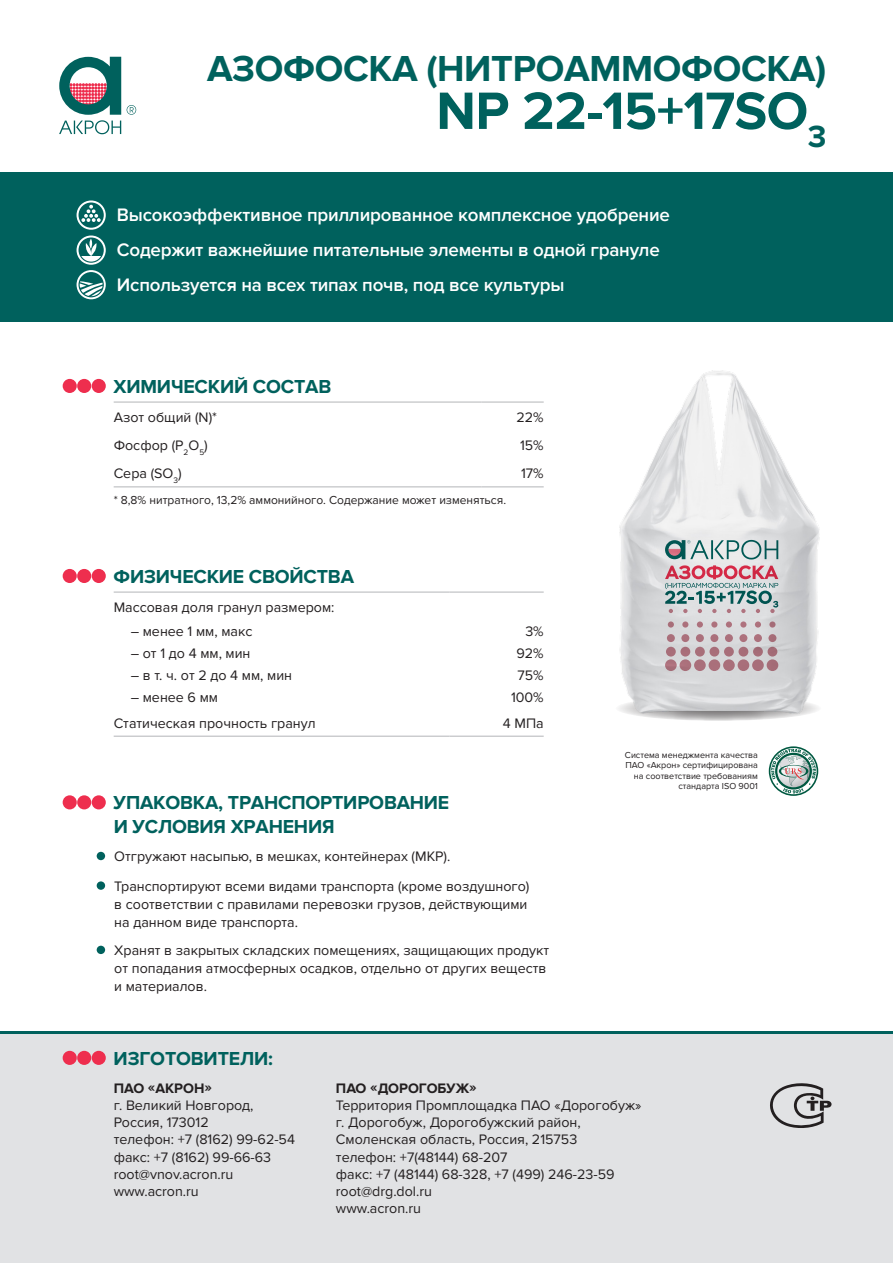
<style>
.page{position:relative;width:893px;height:1263px;background:#fff}
.page>*{position:absolute;margin:0;border:0;box-sizing:border-box;transform-origin:0 0}
.основной_текст{font:700 54.45px "Proxima Nova";letter-spacing:-.01em;color:#00615d}
.основной_текст-2{font:700 37.5px "Proxima Nova";letter-spacing:-.01em;color:#00615d}
.основной_текст-3{font:700 19.5px/23.4px "Proxima Nova";letter-spacing:-.01em;color:#00615d}
.t1{font:600 18.75px/35.2px "Proxima Nova";letter-spacing:-.01em;color:#fff}
.таблица{font:14.25px/17.1px "Proxima Nova";color:#231f20}
.правая_колонка{font:14.25px "Proxima Nova";color:#231f20}
.таблица-2{font:700 14.25px "Proxima Nova";color:#231f20}
.таблица-3{font:12px "Proxima Nova";color:#231f20}
.t2{font:9px/10.5px "Proxima Nova";color:#231f20;text-align:right}
</style>
<div class="page">
<svg style="left:59px;top:57px;width:62px;height:77px"></svg>
<svg style="left:127px;top:105px;width:9px;height:10px"></svg>
<div style="left:0;top:172px;width:893px;height:150px;background:#00615d"></div>
<svg style="left:81px;top:205px;width:20px;height:17px"></svg>
<div style="left:77px;top:200px;width:29px;height:30px;border:2px solid #fff;border-radius:50%"></div>
<svg style="left:80px;top:257px;width:23px;height:5px"></svg>
<div style="left:77px;top:235px;width:29px;height:30px;border:2px solid #fff;border-radius:50%"></div>
<svg style="left:85px;top:239px;width:12px;height:17px"></svg>
<div style="left:77px;top:270px;width:29px;height:29px;border:2px solid #fff;border-radius:50%"></div>
<svg style="left:80px;top:281px;width:23px;height:15px"></svg>
<img style="left:618px;top:370px;width:202px;height:351px">
<div style="left:0;top:1034px;width:893px;height:229px;background:#e1e2e4"></div>
<hr style="left:0;top:1031px;width:893px;height:3px;background:#00615d">
<svg style="left:770px;top:1083px;width:61px;height:45px"></svg>
<svg style="left:769px;top:746px;width:49px;height:50px"></svg>
<svg style="left:770px;top:748px;width:47px;height:46px"></svg>
<svg style="left:665px;top:540px;width:113px;height:19px;background:#9fb6b7"></svg>
<svg style="left:665px;top:659px;width:12px;height:12px"></svg>
<div style="left:680px;top:659px;width:11px;height:12px;background:#ab707b;border-radius:50%"></div>
<svg style="left:694px;top:659px;width:12px;height:12px"></svg>
<div style="left:709px;top:659px;width:11px;height:12px;background:#aa6f7b;border-radius:50%"></div>
<svg style="left:723px;top:659px;width:12px;height:12px"></svg>
<div style="left:738px;top:659px;width:11px;height:12px;background:#a96f7a;border-radius:50%"></div>
<svg style="left:752px;top:659px;width:12px;height:12px"></svg>
<div style="left:767px;top:659px;width:11px;height:12px;background:#a56c77;border-radius:50%"></div>
<div style="left:666px;top:647px;width:10px;height:9px;background:#a86e79;border-radius:50%"></div>
<div style="left:680px;top:647px;width:10px;height:9px;background:#a86e79;border-radius:50%"></div>
<div style="left:695px;top:647px;width:10px;height:9px;background:#a86e79;border-radius:50%"></div>
<div style="left:709px;top:647px;width:10px;height:9px;background:#a86e79;border-radius:50%"></div>
<div style="left:724px;top:647px;width:10px;height:9px;background:#a86e79;border-radius:50%"></div>
<div style="left:738px;top:647px;width:10px;height:9px;background:#a76d78;border-radius:50%"></div>
<div style="left:753px;top:647px;width:10px;height:9px;background:#a56c77;border-radius:50%"></div>
<div style="left:768px;top:647px;width:9px;height:9px;background:#a36b76;border-radius:50%"></div>
<div style="left:667px;top:634px;width:8px;height:8px;background:#aa6f7b;border-radius:50%"></div>
<div style="left:681px;top:634px;width:8px;height:8px;background:#ab707b;border-radius:50%"></div>
<div style="left:696px;top:634px;width:8px;height:8px;background:#ab707c;border-radius:50%"></div>
<div style="left:710px;top:634px;width:8px;height:8px;background:#ab707c;border-radius:50%"></div>
<div style="left:725px;top:634px;width:8px;height:8px;background:#ab707c;border-radius:50%"></div>
<div style="left:739px;top:634px;width:8px;height:8px;background:#ad717d;border-radius:50%"></div>
<div style="left:754px;top:634px;width:8px;height:8px;background:#ac717c;border-radius:50%"></div>
<div style="left:768px;top:634px;width:8px;height:8px;background:#a66d78;border-radius:50%"></div>
<div style="left:668px;top:621px;width:6px;height:7px;background:#a86e79;border-radius:50%"></div>
<svg style="left:682px;top:621px;width:6px;height:7px"></svg>
<div style="left:697px;top:621px;width:6px;height:7px;background:#ac717c;border-radius:50%"></div>
<svg style="left:711px;top:621px;width:6px;height:7px"></svg>
<div style="left:726px;top:621px;width:6px;height:7px;background:#ae727d;border-radius:50%"></div>
<svg style="left:740px;top:621px;width:6px;height:7px"></svg>
<div style="left:755px;top:621px;width:6px;height:7px;background:#ae727d;border-radius:50%"></div>
<svg style="left:769px;top:621px;width:6px;height:7px"></svg>
<svg style="left:665px;top:565px;width:113px;height:48px;background:#baaeb4"></svg>
<div style="left:92px;top:379px;width:14px;height:14px;background:#ee2e4e;border-radius:50%"></div>
<div style="left:77px;top:379px;width:14px;height:14px;background:#ee2e4e;border-radius:50%"></div>
<div style="left:63px;top:379px;width:14px;height:14px;background:#ee2e4e;border-radius:50%"></div>
<hr style="left:114px;top:401px;width:368px;height:2px;background:#bcbdc0">
<hr style="left:482px;top:401px;width:62px;height:2px;background:#bcbdc0">
<hr style="left:114px;top:486px;width:368px;height:1px;background:#bcbdc0">
<hr style="left:482px;top:486px;width:62px;height:1px;background:#bcbdc0">
<div style="left:92px;top:569px;width:14px;height:14px;background:#ee2e4e;border-radius:50%"></div>
<div style="left:77px;top:569px;width:14px;height:14px;background:#ee2e4e;border-radius:50%"></div>
<div style="left:63px;top:569px;width:14px;height:14px;background:#ee2e4e;border-radius:50%"></div>
<hr style="left:114px;top:591px;width:335px;height:2px;background:#bcbdc0">
<hr style="left:449px;top:591px;width:95px;height:2px;background:#bcbdc0">
<hr style="left:114px;top:736px;width:335px;height:1px;background:#bcbdc0">
<hr style="left:449px;top:736px;width:95px;height:1px;background:#bcbdc0">
<div style="left:92px;top:795px;width:14px;height:14px;background:#ee2e4e;border-radius:50%"></div>
<div style="left:77px;top:795px;width:14px;height:14px;background:#ee2e4e;border-radius:50%"></div>
<div style="left:63px;top:795px;width:14px;height:14px;background:#ee2e4e;border-radius:50%"></div>
<div style="left:97px;top:852px;width:8px;height:8px;background:#00615d;border-radius:50%"></div>
<div style="left:97px;top:881px;width:8px;height:9px;background:#00615d;border-radius:50%"></div>
<div style="left:97px;top:946px;width:8px;height:8px;background:#00615d;border-radius:50%"></div>
<div style="left:92px;top:1051px;width:14px;height:14px;background:#ee2e4e;border-radius:50%"></div>
<div style="left:77px;top:1051px;width:14px;height:14px;background:#ee2e4e;border-radius:50%"></div>
<div style="left:63px;top:1051px;width:14px;height:14px;background:#ee2e4e;border-radius:50%"></div>
<p class="основной_текст-2" style="left:207px;top:47px;width:621px">АЗОФОСКА (НИТРОАММОФОСКА)</p>
<p class="основной_текст" style="left:436px;top:79px;width:392px">NP 22-15+17SO<sub>3</sub></p>
<h3 class="t1" style="left:117px;top:197px;width:555px">Высокоэффективное приллированное комплексное удобрение<br>Содержит важнейшие питательные элементы в одной грануле<br>Используется на всех типах почв, под все культуры</h3>
<p class="основной_текст-3" style="left:114px;top:375px;width:219px">ХИМИЧЕСКИЙ СОСТАВ</p>
<p class="таблица" style="left:114px;top:409px;width:105px">Азот общий (N)*</p>
<p class="правая_колонка" style="left:516px;top:409px;width:29px">22%</p>
<p class="таблица" style="left:114px;top:437px;width:96px">Фосфор (Р<sub>2</sub>О<sub>5</sub>)</p>
<p class="правая_колонка" style="left:520px;top:437px;width:25px">15%</p>
<p class="таблица" style="left:114px;top:465px;width:69px">Сера (SО<sub>3</sub>)</p>
<p class="правая_колонка" style="left:521px;top:465px;width:24px">17%</p>
<p class="таблица-3" style="left:114px;top:493px;width:394px">* 8,8% нитратного, 13,2% аммонийного. Содержание может изменяться.</p>
<p class="основной_текст-3" style="left:114px;top:565px;width:242px">ФИЗИЧЕСКИЕ СВОЙСТВА</p>
<p class="таблица" style="left:114px;top:599px;width:222px">Массовая доля гранул размером:</p>
<p class="таблица" style="left:131px;top:623px;width:123px">– менее 1 мм, макс</p>
<p class="правая_колонка" style="left:525px;top:623px;width:20px">3%</p>
<p class="таблица" style="left:131px;top:645px;width:121px">– от 1 до 4 мм, мин</p>
<p class="правая_колонка" style="left:516px;top:645px;width:29px">92%</p>
<p class="таблица" style="left:131px;top:666px;width:163px">– в т. ч. от 2 до 4 мм, мин</p>
<p class="правая_колонка" style="left:517px;top:667px;width:28px">75%</p>
<p class="таблица" style="left:131px;top:688px;width:89px">– менее 6 мм</p>
<p class="правая_колонка" style="left:511px;top:689px;width:34px">100%</p>
<p class="таблица" style="left:114px;top:715px;width:203px">Статическая прочность гранул</p>
<p class="правая_колонка" style="left:503px;top:715px;width:42px">4 МПа</p>
<p class="основной_текст-3" style="left:114px;top:792px;width:337px">УПАКОВКА, ТРАНСПОРТИРОВАНИЕ<br>И УСЛОВИЯ ХРАНЕНИЯ</p>
<p class="правая_колонка" style="left:114px;top:848px;width:338px">Отгружают насыпью, в мешках, контейнерах (МКР).</p>
<p class="таблица" style="left:114px;top:877px;width:417px;line-height:18px">Транспортируют всеми видами транспорта (кроме воздушного) в соответствии с правилами перевозки грузов, действующими на данном виде транспорта.</p>
<p class="таблица" style="left:114px;top:941px;width:437px;line-height:18px">Хранят в закрытых складских помещениях, защищающих продукт от попадания атмосферных осадков, отдельно от других веществ и материалов.</p>
<p class="t2" style="left:625px;top:749px;width:134px">Система менеджмента качества<br>ПАО «Акрон» сертифицирована на соответствие требованиям стандарта ISO 9001</p>
<p class="основной_текст-3" style="left:114px;top:1047px;width:161px">ИЗГОТОВИТЕЛИ:</p>
<p class="таблица-2" style="left:114px;top:1080px;width:100px">ПАО «АКРОН»</p>
<p class="таблица" style="left:114px;top:1097px;width:141px">г. Великий Новгород,<br>Россия, 173012</p>
<p class="таблица" style="left:114px;top:1131px;width:183px">телефон: +7 (8162) 99-62-54</p>
<p class="таблица" style="left:114px;top:1148px;width:159px">факс: +7 (8162) 99-66-63</p>
<p class="таблица" style="left:114px;top:1165px;width:121px">root@vnov.acron.ru</p>
<p class="таблица" style="left:114px;top:1183px;width:87px">www.acron.ru</p>
<p class="таблица-2" style="left:336px;top:1080px;width:142px">ПАО «ДОРОГОБУЖ»</p>
<p class="таблица" style="left:336px;top:1097px;width:307px">Территория Промплощадка ПАО «Дорогобуж» г. Дорогобуж, Дорогобужский район,<br>Смоленская область, Россия, 215753<br>телефон: +7(48144) 68-207<br>факс: +7 (48144) 68-328, +7 (499) 246-23-59 root@drg.dol.ru<br>www.acron.ru</p>
</div>
